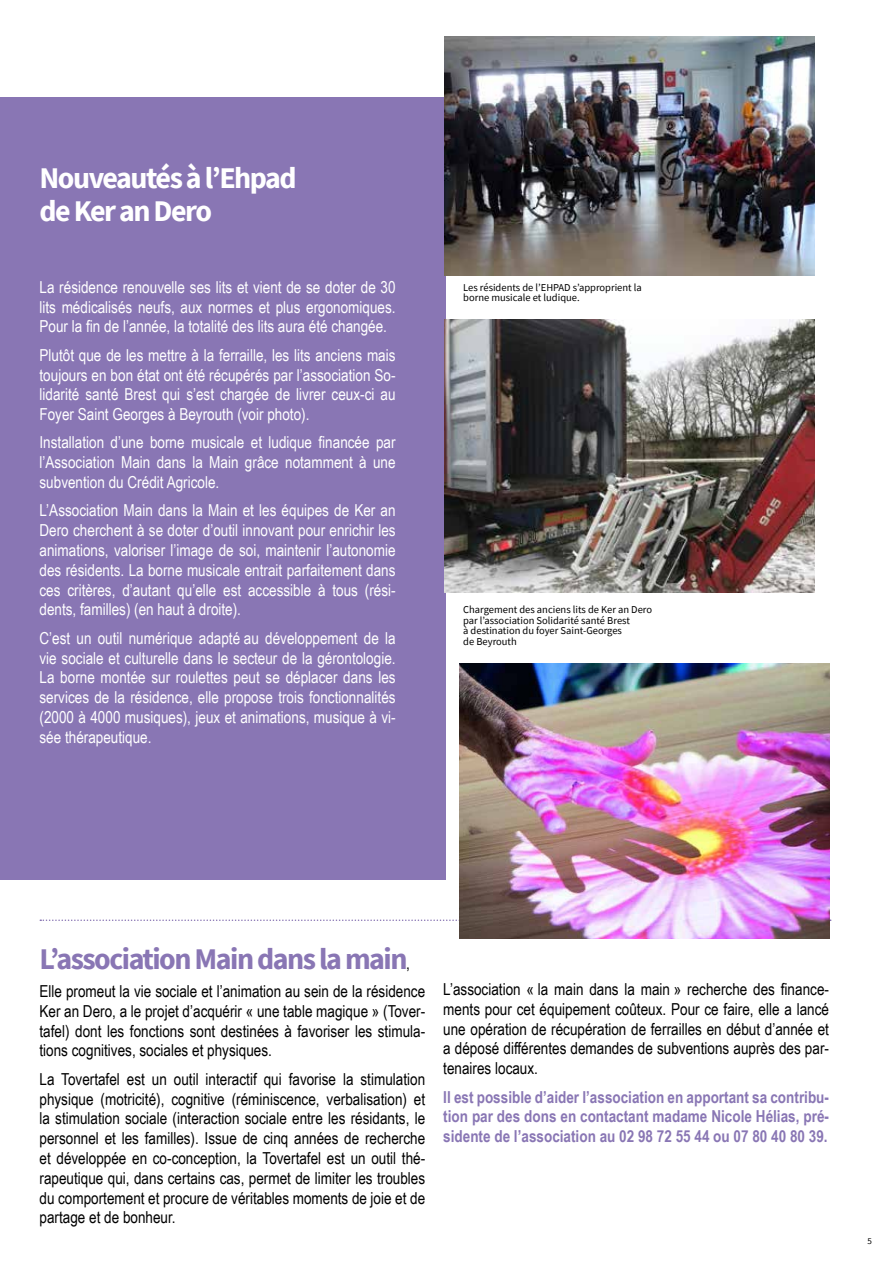
<style>
.page{position:relative;width:893px;height:1263px;background:#fff}
.page>*{position:absolute;margin:0;border:0;box-sizing:border-box;transform-origin:0 0}
.t1{font:700 30px/33px "Source Sans Pro";letter-spacing:-.05em;color:#fff}
.t2{font:700 30px "Source Sans Pro";letter-spacing:-.05em;color:#8976b4}
.t3{font:16.5px/19.8px "Arial Narrow";color:#fff;text-align:justify}
.t4{font:16.5px/19.8px "Arial Narrow";color:#000;text-align:justify}
.t5{font:700 16.5px/19.8px "Arial Narrow";color:#8976b4;text-align:justify}
.t6{font:10.5px/10.5px "Source Sans Pro";color:#000}
.t7{font:9px "Source Sans Pro";color:#000}
.s1{font-family:"Arial Narrow";font-weight:400;font-size:16.5px;color:#000}
</style>
<div class="page">
<div style="left:0;top:97px;width:445px;height:783px;background:#8976b4"></div>
<img style="left:444px;top:36px;width:370px;height:240px">
<img style="left:444px;top:320px;width:370px;height:273px">
<svg style="left:40px;top:919px;width:791px;height:2px"></svg>
<img style="left:459px;top:663px;width:370px;height:276px">
<h1 class="t1" style="left:40px;top:161px;width:259px">Nouveautés à l’Ehpad de Ker an Dero</h1>
<p class="t3" style="left:40px;top:277px;width:358px">La résidence renouvelle ses lits et vient de se doter de 30 lits médicalisés neufs, aux normes et plus ergonomiques.<br>Pour la fin de l’année, la totalité des lits aura été changée.</p>
<p class="t3" style="left:40px;top:344px;width:358px">Plutôt que de les mettre à la ferraille, les lits anciens mais toujours en bon état ont été récupérés par l’association So&shy;lidarité santé Brest qui s’est chargée de livrer ceux-ci au Foyer Saint Georges à Beyrouth (voir photo).</p>
<p class="t3" style="left:40px;top:432px;width:358px">Installation d’une borne musicale et ludique financée par l’Association Main dans la Main grâce notamment à une subvention du Crédit Agricole.</p>
<p class="t3" style="left:40px;top:500px;width:358px">L’Association Main dans la Main et les équipes de Ker an Dero cherchent à se doter d’outil innovant pour enrichir les animations, valoriser l’image de soi, maintenir l’autonomie des résidents. La borne musicale entrait parfaitement dans ces critères, d’autant qu’elle est accessible à tous (rési&shy;dents, familles) (en haut à droite).</p>
<p class="t3" style="left:40px;top:627px;width:358px">C’est un outil numérique adapté au développement de la vie sociale et culturelle dans le secteur de la gérontologie.<br>La borne montée sur roulettes peut se déplacer dans les services de la résidence, elle propose trois fonctionnalités (2000 à 4000 musiques), jeux et animations, musique à vi&shy;sée thérapeutique.</p>
<p class="t6" style="left:463px;top:282px;width:180px">Les résidents de l’EHPAD s’approprient la borne musicale et ludique.</p>
<p class="t6" style="left:463px;top:605px;width:190px">Chargement des anciens lits de Ker an Dero par l’association Solidarité santé Brest<br>à destination du foyer Saint-Georges<br>de Beyrouth</p>
<h1 class="t2" style="left:40px;top:938px;width:372px">L’association Main dans la main<span class="s1">,</span></h1>
<p class="t4" style="left:40px;top:981px;width:387px">Elle promeut la vie sociale et l’animation au sein de la résidence Ker an Dero, a le projet d’acquérir « une table magique » (Tover&shy;tafel) dont les fonctions sont destinées à favoriser les stimula&shy;tions cognitives, sociales et physiques.</p>
<p class="t4" style="left:40px;top:1068px;width:387px">La Tovertafel est un outil interactif qui favorise la stimulation physique (motricité), cognitive (réminiscence, verbalisation) et la stimulation sociale (interaction sociale entre les résidants, le personnel et les familles). Issue de cinq années de recherche et développée en co-conception, la Tovertafel est un outil thé&shy;rapeutique qui, dans certains cas, permet de limiter les troubles du comportement et procure de véritables moments de joie et de partage et de bonheur.</p>
<p class="t4" style="left:443px;top:979px;width:387px">L’association « la main dans la main » recherche des finance&shy;ments pour cet équipement coûteux. Pour ce faire, elle a lancé une opération de récupération de ferrailles en début d’année et a déposé différentes demandes de subventions auprès des par&shy;tenaires locaux.</p>
<p class="t5" style="left:443px;top:1086px;width:387px">Il est possible d’aider l’association en apportant sa contribu&shy;tion par des dons en contactant madame Nicole Hélias, pré&shy;sidente de l’association au 02 98 72 55 44 ou 07 80 40 80 39.</p>
<p class="t7" style="left:867px;top:1235px;width:6px">5</p>
</div>
